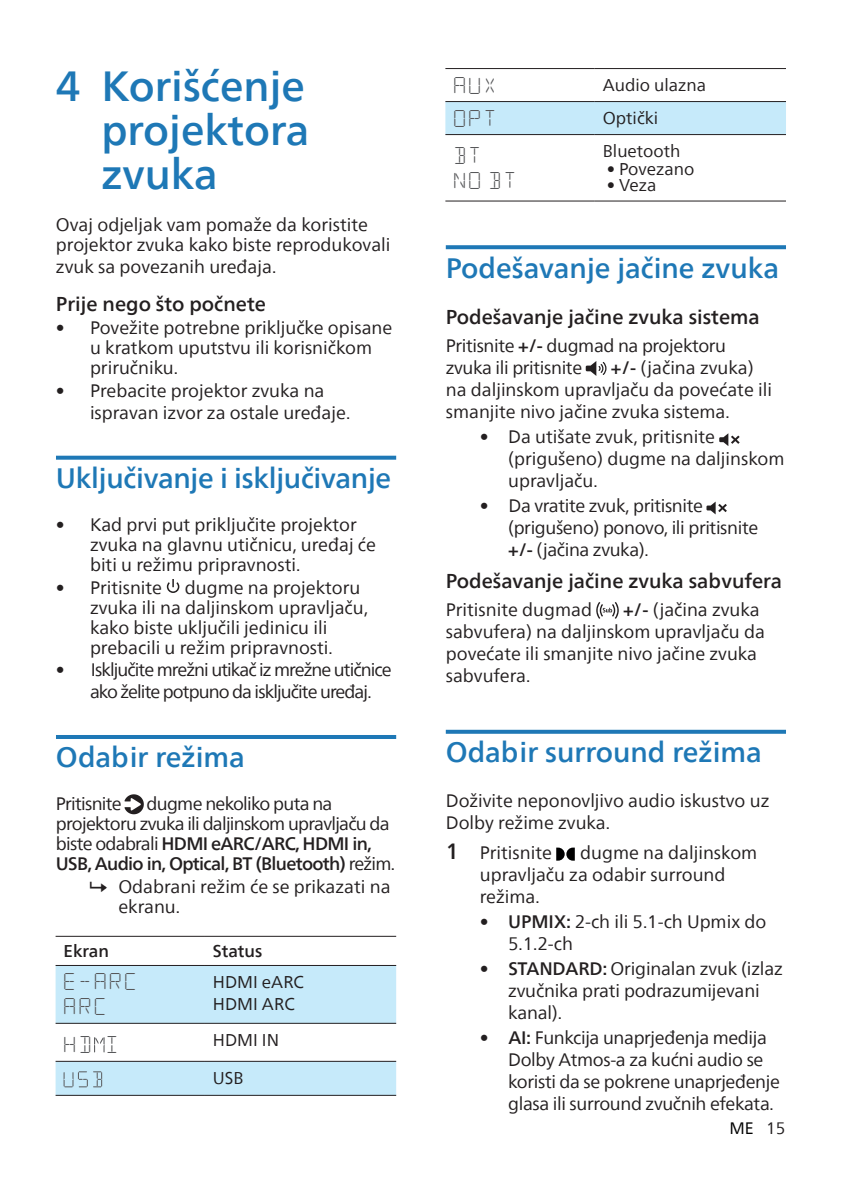
<style>
.page{position:relative;width:842px;height:1191px;background:#fff}
.page>*{position:absolute;margin:0;border:0;box-sizing:border-box;transform-origin:0 0}
.heading1{font:500 42px/44px "Neue Frutiger World";color:#1e78b6;text-align:justify}
.heading2{font:500 28px "Neue Frutiger World";color:#1e78b6}
.faq-question-paragra{font:500 20px "Neue Frutiger World";color:#231f20}
.Body_Text__0{font:18px/22px "Neue Frutiger World";color:#231f20}
.Body_Text__0-2{font:18px/22px "Neue Frutiger World";letter-spacing:-.02em;color:#231f20}
.Body_Text__0-3{font:18px/20px "Neue Frutiger World";letter-spacing:-.04em;color:#231f20}
.Body_Text__0-4{font:18px/22px "Neue Frutiger World";letter-spacing:-.05em;color:#231f20}
.dfutableheader_black{font:17px "Neue Frutiger World";color:#231f20}
.List_Bullet_2{font:italic 300 17px "DSEG14 Classic";color:#57585a}
.dfutableheader_black-2{font:500 17px "Neue Frutiger World";color:#231f20}
.t1{font:16.4px "Neue Frutiger World";color:#000}
.s1{font-weight:500}
.s2{font-weight:500;font-size:22px}
.s3{color:#231f20}
</style>
<div class="page">
<svg style="left:56px;top:456px;width:340px;height:4px"></svg>
<hr style="left:56px;top:735px;width:340px;height:4px;background:#1e78b6">
<svg style="left:166px;top:579px;width:14px;height:14px"></svg>
<svg style="left:124px;top:794px;width:20px;height:20px"></svg>
<svg style="left:56px;top:966px;width:340px;height:128px;fill:#c6eafa"></svg>
<hr style="left:56px;top:965px;width:149px;height:1px;background:#231f20">
<hr style="left:205px;top:965px;width:191px;height:1px;background:#231f20">
<hr style="left:56px;top:1022px;width:149px;height:1px;background:#231f20">
<hr style="left:205px;top:1022px;width:191px;height:1px;background:#231f20">
<hr style="left:56px;top:1094px;width:149px;height:1px;background:#231f20">
<hr style="left:205px;top:1094px;width:191px;height:1px;background:#231f20">
<hr style="left:56px;top:1060px;width:149px;height:1px;background:#231f20">
<hr style="left:205px;top:1060px;width:191px;height:1px;background:#231f20">
<hr style="left:56px;top:935px;width:149px;height:1px;background:#231f20">
<hr style="left:205px;top:935px;width:191px;height:1px;background:#231f20">
<svg style="left:94px;top:1037px;width:11px;height:15px"></svg>
<svg style="left:64px;top:1071px;width:38px;height:16px"></svg>
<svg style="left:446px;top:245px;width:340px;height:4px"></svg>
<svg style="left:446px;top:730px;width:340px;height:4px"></svg>
<div style="left:445px;top:102px;width:341px;height:32px;background:#c6eafa"></div>
<hr style="left:445px;top:68px;width:150px;height:1px;background:#231f20">
<hr style="left:595px;top:68px;width:191px;height:1px;background:#231f20">
<hr style="left:445px;top:101px;width:150px;height:1px;background:#231f20">
<hr style="left:595px;top:101px;width:191px;height:1px;background:#231f20">
<hr style="left:445px;top:134px;width:150px;height:1px;background:#231f20">
<hr style="left:595px;top:134px;width:191px;height:1px;background:#231f20">
<hr style="left:445px;top:200px;width:150px;height:1px;background:#231f20">
<hr style="left:595px;top:200px;width:191px;height:1px;background:#231f20">
<svg style="left:586px;top:361px;width:20px;height:15px"></svg>
<svg style="left:719px;top:433px;width:21px;height:13px"></svg>
<svg style="left:706px;top:501px;width:21px;height:13px"></svg>
<svg style="left:596px;top:602px;width:23px;height:17px"></svg>
<svg style="left:556px;top:847px;width:19px;height:14px"></svg>
<p class="heading1" style="left:101px;top:64px;width:209px;text-indent:-45px">4 Korišćenje projektora zvuka</p>
<p class="Body_Text__0" style="left:56px;top:215px;width:336px;line-height:20px">Ovaj odjeljak vam pomaže da koristite projektor zvuka kako biste reprodukovali</p>
<p class="Body_Text__0" style="left:56px;top:256px;width:222px">zvuk sa povezanih uređaja.</p>
<p class="faq-question-paragra" style="left:56px;top:288px;width:212px">Prije nego što počnete</p>
<p class="Body_Text__0" style="left:90px;top:318px;width:304px;line-height:20px;text-indent:-34px"><span class="s1">•</span> Povežite potrebne priključke opisane u kratkom uputstvu ili korisničkom priručniku.</p>
<p class="Body_Text__0" style="left:90px;top:380px;width:262px;text-indent:-34px"><span class="s1">•</span> Prebacite projektor zvuka na ispravan izvor za ostale uređaje.</p>
<p class="heading2" style="left:56px;top:455px;width:337px">Uključivanje i isključivanje</p>
<p class="Body_Text__0" style="left:90px;top:515px;width:287px;line-height:20px;text-indent:-34px"><span class="s1">•</span> Kad prvi put priključite projektor zvuka na glavnu utičnicu, uređaj će biti u režimu pripravnosti.</p>
<p class="Body_Text__0" style="left:56px;top:576px;width:108px"><span class="s1">•</span> Pritisnite</p>
<p class="Body_Text__0" style="left:90px;top:577px;width:279px;line-height:20px;text-indent:95px">dugme na projektoru zvuka ili na daljinskom upravljaču, kako biste uključili jedinicu ili prebacili u režim pripravnosti.</p>
<p class="Body_Text__0-4" style="left:90px;top:659px;width:303px;text-indent:-34px"><span class="s1">•</span> Isključite mrežni utikač iz mrežne utičnice ako želite potpuno da isključite uređaj.</p>
<p class="heading2" style="left:56px;top:734px;width:190px">Odabir režima</p>
<p class="Body_Text__0-3" style="left:56px;top:794px;width:67px">Pritisnite</p>
<p class="Body_Text__0-3" style="left:56px;top:794px;width:341px;text-indent:91px">dugme nekoliko puta na projektoru zvuka ili daljinskom upravljaču da biste odabrali <span class="s1">HDMI eARC/ARC, HDMI in, USB, Audio in, Optical, BT (Bluetooth)</span> režim.</p>
<p class="Body_Text__0" style="left:118px;top:877px;width:274px;line-height:20px">Odabrani režim će se prikazati na ekranu.</p>
<p class="dfutableheader_black-2" style="left:64px;top:937px;width:47px">Ekran</p>
<p class="dfutableheader_black-2" style="left:213px;top:937px;width:51px">Status</p>
<p class="List_Bullet_2" style="left:64px;top:974px;width:78px">E-ARC</p>
<p class="List_Bullet_2" style="left:64px;top:999px;width:47px">ARC</p>
<p class="dfutableheader_black" style="left:213px;top:968px;width:93px">HDMI eARC</p>
<p class="dfutableheader_black" style="left:213px;top:990px;width:83px">HDMI ARC</p>
<p class="List_Bullet_2" style="left:64px;top:1037px;width:59px">HD I</p>
<p class="dfutableheader_black" style="left:213px;top:1026px;width:68px">HDMI IN</p>
<p class="dfutableheader_black" style="left:213px;top:1064px;width:32px">USB</p>
<p class="List_Bullet_2" style="left:453px;top:78px;width:47px">AUX</p>
<p class="dfutableheader_black" style="left:603px;top:72px;width:105px">Audio ulazna</p>
<p class="List_Bullet_2" style="left:453px;top:111px;width:47px">OPT</p>
<p class="dfutableheader_black" style="left:603px;top:105px;width:57px">Optički</p>
<p class="List_Bullet_2" style="left:453px;top:148px;width:32px">BT</p>
<p class="List_Bullet_2" style="left:453px;top:173px;width:67px">NO BT</p>
<p class="dfutableheader_black" style="left:603px;top:138px;width:79px">Bluetooth</p>
<p class="dfutableheader_black" style="left:607px;top:156px;width:89px">• Povezano</p>
<p class="dfutableheader_black" style="left:607px;top:172px;width:51px">• Veza</p>
<p class="heading2" style="left:446px;top:244px;width:335px">Podešavanje jačine zvuka</p>
<p class="faq-question-paragra" style="left:446px;top:300px;width:315px">Podešavanje jačine zvuka sistema</p>
<p class="Body_Text__0-2" style="left:446px;top:335px;width:282px">Pritisnite <span class="s1">+/-</span> dugmad na projektoru zvuka ili pritisnite</p>
<p class="Body_Text__0" style="left:446px;top:357px;width:328px;text-indent:165px"><span class="s1">+/-</span> (jačina zvuka) na daljinskom upravljaču da povećate ili smanjite nivo jačine zvuka sistema.</p>
<p class="Body_Text__0" style="left:508px;top:426px;width:278px;text-indent:-28px"><span class="s1">•</span> Da utišate zvuk, pritisnite (prigušeno) dugme na daljinskom upravljaču.</p>
<p class="Body_Text__0-2" style="left:508px;top:494px;width:252px;text-indent:-28px"><span class="s1">•</span> Da vratite zvuk, pritisnite (prigušeno) ponovo, ili pritisnite <span class="s1">+/-</span> (jačina zvuka).</p>
<p class="faq-question-paragra" style="left:446px;top:564px;width:338px">Podešavanje jačine zvuka sabvufera</p>
<p class="Body_Text__0" style="left:446px;top:599px;width:148px">Pritisnite dugmad</p>
<p class="Body_Text__0" style="left:446px;top:599px;width:321px;text-indent:177px"><span class="s1">+/-</span> (jačina zvuka sabvufera) na daljinskom upravljaču da povećate ili smanjite nivo jačine zvuka sabvufera.</p>
<p class="heading2" style="left:446px;top:729px;width:318px">Odabir surround režima</p>
<p class="Body_Text__0" style="left:446px;top:790px;width:325px">Doživite neponovljivo audio iskustvo uz<br>Dolby režime zvuka.</p>
<p class="Body_Text__0" style="left:446px;top:842px;width:108px"><span class="s2">1</span> Pritisnite</p>
<p class="Body_Text__0" style="left:480px;top:842px;width:279px;text-indent:100px">dugme na daljinskom upravljaču za odabir surround režima.</p>
<p class="Body_Text__0" style="left:508px;top:911px;width:260px;text-indent:-28px"><span class="s1">• UPMIX:</span> 2-ch ili 5.1-ch Upmix do<br>5.1.2-ch</p>
<p class="Body_Text__0" style="left:508px;top:958px;width:276px;text-indent:-28px"><span class="s1">• STANDARD:</span> Originalan zvuk (izlaz zvučnika prati podrazumijevani kanal).</p>
<p class="Body_Text__0-2" style="left:508px;top:1027px;width:273px;text-indent:-28px"><span class="s1">• AI:</span> Funkcija unaprjeđenja medija Dolby Atmos-a za kućni audio se koristi da se pokrene unaprjeđenje glasa ili surround zvučnih efekata.</p>
<p class="t1" style="left:729px;top:1115px;width:57px">ME <span class="s3">15</span></p>
</div>
